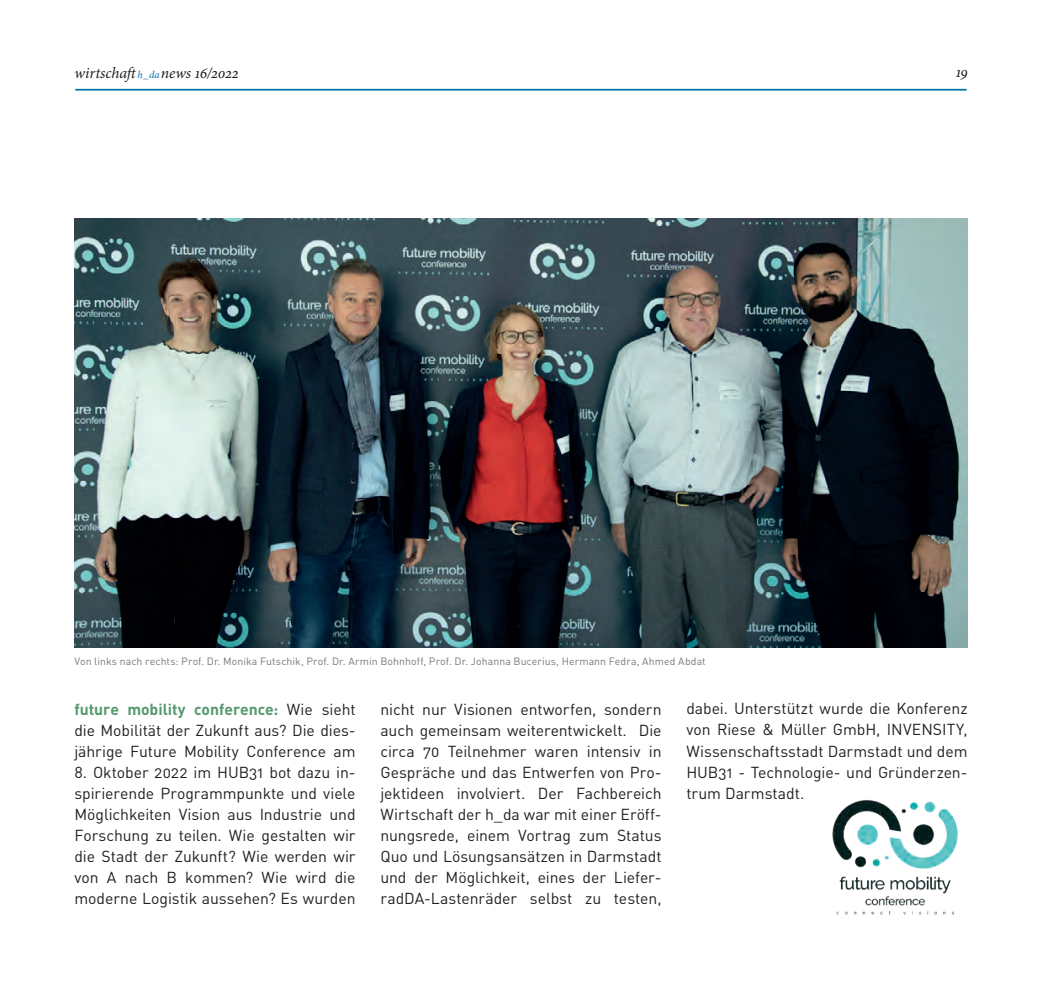
<style>
.page{position:relative;width:1042px;height:983px;background:#fff}
.page>*{position:absolute;margin:0;border:0;box-sizing:border-box;transform-origin:0 0}
._0_Fließtext_Blocksa{font:15.75px/21px "DINOT";letter-spacing:-.005em;color:#231f20;text-align:justify}
.t1{font:italic 15.75px "Minion Pro";letter-spacing:-.005em;color:#231f20}
._0_Legende_Regular{font:10.5px "DINOT";letter-spacing:.005em;color:#76787b}
.s1{font-size:10.5px;color:#0071a9}
.s2{font-weight:700;color:#55986e}
</style>
<div class="page">
<hr style="left:75px;top:89px;width:891px;height:2px;background:#0071a9">
<img style="left:74px;top:218px;width:893px;height:429px">
<img style="left:832px;top:800px;width:126px;height:115px">
<p class="t1" style="left:75px;top:63px;width:166px">wirtschaft<span class="s1">h_da</span>news 16/2022</p>
<p class="t1" style="left:956px;top:61px;width:14px">19</p>
<p class="_0_Legende_Regular" style="left:74px;top:653px;width:633px">Von links nach rechts: Prof. Dr. Monika Futschik, Prof. Dr. Armin Bohnhoff, Prof. Dr. Johanna Bucerius, Hermann Fedra, Ahmed Abdat</p>
<p class="_0_Fließtext_Blocksa" style="left:74px;top:697px;width:283px"><span class="s2">future mobility conference:</span> Wie sieht die Mobilität der Zukunft aus? Die dies&shy;jährige Future Mobility Conference am</p>
<p class="_0_Fließtext_Blocksa" style="left:74px;top:760px;width:283px">8. Oktober 2022 im HUB31 bot dazu in&shy;spirierende Programmpunkte und viele Möglichkeiten Vision aus Industrie und Forschung zu teilen. Wie gestalten wir die Stadt der Zukunft? Wie werden wir von A nach B kommen? Wie wird die moderne Logistik aussehen? Es wurden</p>
<p class="_0_Fließtext_Blocksa" style="left:380px;top:697px;width:283px">nicht nur Visionen entworfen, sondern auch gemeinsam weiterentwickelt. Die circa 70 Teilnehmer waren intensiv in Gespräche und das Entwerfen von Pro&shy;jektideen involviert. Der Fachbereich Wirtschaft der h_da war mit einer Eröff&shy;nungsrede, einem Vortrag zum Status Quo und Lösungsansätzen in Darmstadt und der Möglichkeit, eines der Liefer&shy;radDA-Lastenräder selbst zu testen,</p>
<p class="_0_Fließtext_Blocksa" style="left:686px;top:697px;width:283px">dabei. Unterstützt wurde die Konferenz von Riese &amp; Müller GmbH, INVENSITY, Wissenschaftsstadt Darmstadt und dem HUB31 - Technologie- und Gründerzen&shy;trum Darmstadt.</p>
</div>
